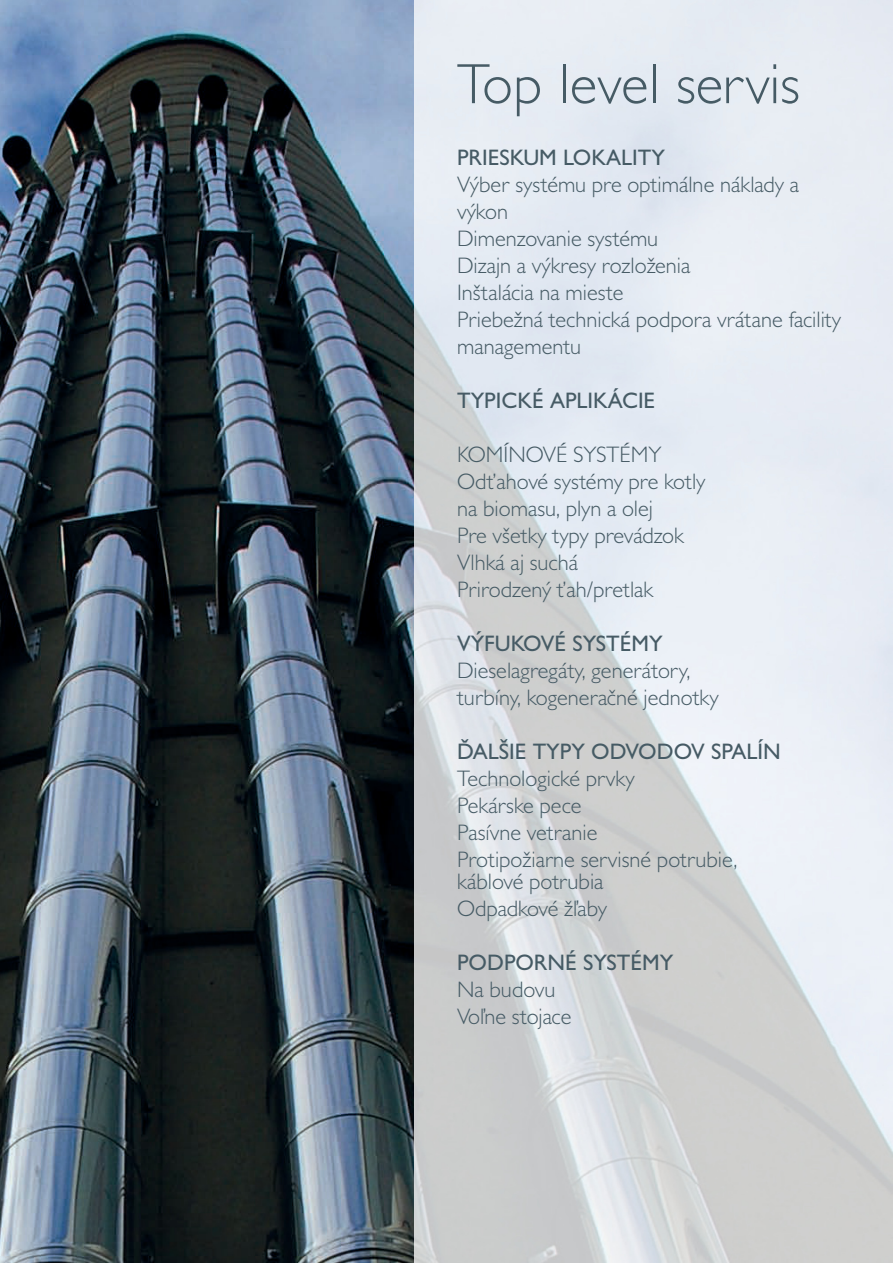
<style>
.page{position:relative;width:893px;height:1263px;background:#fff}
.page>*{position:absolute;margin:0;border:0;box-sizing:border-box;transform-origin:0 0}
.t1{font:300 57px "Gill Alt One";letter-spacing:-.005em;color:#465b65}
.t2{font:300 22.5px/27px "Gill Sans MT Pro";color:#465b65}
.t3{font:500 22.5px "Gill Sans MT Pro";color:#465b65}
</style>
<div class="page">
<img style="left:0;top:0;width:415px;height:1263px">
<img style="left:415px;top:0;width:478px;height:1263px">
<h1 class="t1" style="left:457px;top:64px;width:344px">Top level servis</h1>
<p class="t3" style="left:457px;top:149px;width:209px">PRIESKUM LOKALITY</p>
<p class="t2" style="left:457px;top:174px;width:385px">Výber systému pre optimálne náklady a výkon<br>Dimenzovanie systému<br>Dizajn a výkresy rozloženia<br>Inštalácia na mieste<br>Priebežná technická podpora vrátane facility managementu</p>
<p class="t3" style="left:457px;top:392px;width:200px">TYPICKÉ APLIKÁCIE</p>
<p class="t2" style="left:457px;top:444px;width:250px">KOMÍNOVÉ SYSTÉMY<br>Odťahové systémy pre kotly na biomasu, plyn a olej<br>Pre všetky typy prevádzok<br>Vlhká aj suchá<br>Prirodzený ťah/pretlak</p>
<p class="t3" style="left:457px;top:635px;width:207px">VÝFUKOVÉ SYSTÉMY</p>
<p class="t2" style="left:457px;top:660px;width:263px">Dieselagregáty, generátory, turbíny, kogeneračné jednotky</p>
<p class="t3" style="left:457px;top:743px;width:325px">ĎALŠIE TYPY ODVODOV SPALÍN</p>
<p class="t2" style="left:457px;top:768px;width:282px">Technologické prvky<br>Pekárske pece<br>Pasívne vetranie<br>Protipožiarne servisné potrubie,</p>
<p class="t2" style="left:457px;top:872px;width:151px">káblové potrubia<br>Odpadkové žľaby</p>
<p class="t3" style="left:457px;top:955px;width:218px">PODPORNÉ SYSTÉMY</p>
<p class="t2" style="left:457px;top:980px;width:116px">Na budovu<br>Voľne stojace</p>
</div>
